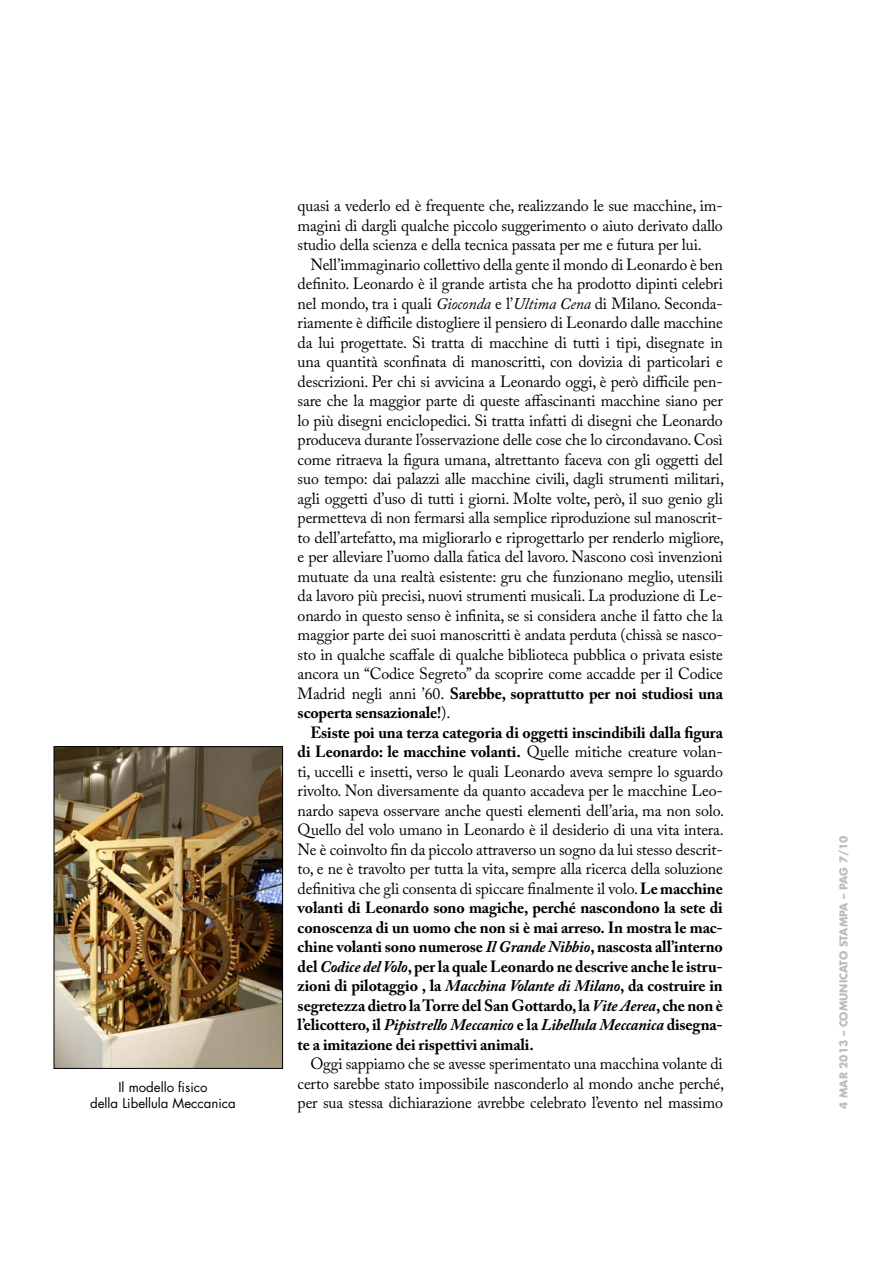
<style>
.page{position:relative;width:893px;height:1263px;background:#fff}
.page>*{position:absolute;margin:0;border:0;box-sizing:border-box;transform-origin:0 0}
.t1{font:16.2px/19.5px "Adobe Caslon Pro";letter-spacing:-.01em;color:#000;text-align:justify}
.t2{font:700 16.2px/19.5px "Adobe Caslon Pro";letter-spacing:-.01em;color:#000;text-align:justify}
.t3{font:13.2px/16.5px "Futura LT";color:#000;text-align:center}
.t4{font:700 10.5px "Futura LT";color:#bcbcbc}
.s1{font-style:italic}
.s2{font-weight:700}
.s3{font-weight:400}
</style>
<div class="page">
<img style="left:56px;top:748px;width:225px;height:319px">
<div style="left:54px;top:746px;width:229px;height:323px;border:1px solid #000"></div>
<p class="t3" style="left:90px;top:1079px;width:147px">Il modello fisico<br>della Libellula Meccanica</p>
<p class="t1" style="left:298px;top:196px;width:427px">quasi a vederlo ed è frequente che, realizzando le sue macchine, im&shy;magini di dargli qualche piccolo suggerimento o aiuto derivato dallo studio della scienza e della tecnica passata per me e futura per lui.</p>
<p class="t1" style="left:298px;top:254px;width:428px;text-indent:13px">Nell’immaginario collettivo della gente il mondo di Leonardo è ben definito. Leonardo è il grande artista che ha prodotto dipinti celebri nel mondo, tra i quali <span class="s1">Gioconda</span> e l’<span class="s1">Ultima Cena</span> di Milano. Seconda&shy;riamente è difficile distogliere il pensiero di Leonardo dalle macchine da lui progettate. Si tratta di macchine di tutti i tipi, disegnate in una quantità sconfinata di manoscritti, con dovizia di particolari e descrizioni. Per chi si avvicina a Leonardo oggi, è però difficile pen&shy;sare che la maggior parte di queste affascinanti macchine siano per lo più disegni enciclopedici. Si tratta infatti di disegni che Leonardo produceva durante l’osservazione delle cose che lo circondavano. Così come ritraeva la figura umana, altrettanto faceva con gli oggetti del suo tempo: dai palazzi alle macchine civili, dagli strumenti militari, agli oggetti d’uso di tutti i giorni. Molte volte, però, il suo genio gli permetteva di non fermarsi alla semplice riproduzione sul manoscrit&shy;to dell’artefatto, ma migliorarlo e riprogettarlo per renderlo migliore, e per alleviare l’uomo dalla fatica del lavoro. Nascono così invenzioni mutuate da una realtà esistente: gru che funzionano meglio, utensili da lavoro più precisi, nuovi strumenti musicali. La produzione di Le&shy;onardo in questo senso è infinita, se si considera anche il fatto che la maggior parte dei suoi manoscritti è andata perduta (chissà se nasco&shy;sto in qualche scaffale di qualche biblioteca pubblica o privata esiste ancora un “Codice Segreto” da scoprire come accadde per il Codice Madrid negli anni ’60. <span class="s2">Sarebbe, soprattutto per noi studiosi una scoperta sensazionale!</span>).</p>
<p class="t2" style="left:298px;top:722px;width:428px;text-indent:13px">Esiste poi una terza categoria di oggetti inscindibili dalla figura di Leonardo: le macchine volanti. <span class="s3">Quelle mitiche creature volan&shy;ti, uccelli e insetti, verso le quali Leonardo aveva sempre lo sguardo rivolto. Non diversamente da quanto accadeva per le macchine Leo&shy;nardo sapeva osservare anche questi elementi dell’aria, ma non solo.<br>Quello del volo umano in Leonardo è il desiderio di una vita intera.<br>Ne è coinvolto fin da piccolo attraverso un sogno da lui stesso descrit&shy;to, e ne è travolto per tutta la vita, sempre alla ricerca della soluzione definitiva che gli consenta di spiccare finalmente il volo.</span> Le macchine volanti di Leonardo sono magiche, perché nascondono la sete di conoscenza di un uomo che non si è mai arreso. In mostra le mac&shy;chine volanti sono numerose <span class="s1">Il Grande Nibbio</span>, nascosta all’interno del <span class="s1">Codice del Volo</span>, per la quale Leonardo ne descrive anche le istru&shy;zioni di pilotaggio , la <span class="s1">Macchina Volante di Milano</span>, da costruire in segretezza dietro la Torre del San Gottardo, la <span class="s1">Vite Aerea</span>, che non è l’elicottero, il <span class="s1">Pipistrello Meccanico</span> e la <span class="s1">Libellula Meccanica</span> disegna&shy;te a imitazione dei rispettivi animali.</p>
<p class="t1" style="left:298px;top:1054px;width:428px;text-indent:13px">Oggi sappiamo che se avesse sperimentato una macchina volante di certo sarebbe stato impossibile nasconderlo al mondo anche perché, per sua stessa dichiarazione avrebbe celebrato l’evento nel massimo</p>
<p class="t4" style="left:836px;top:1109px;width:274px;rotate:-90deg">4 Mar 2013 – Comunicato stampa – pag 7/10</p>
</div>
